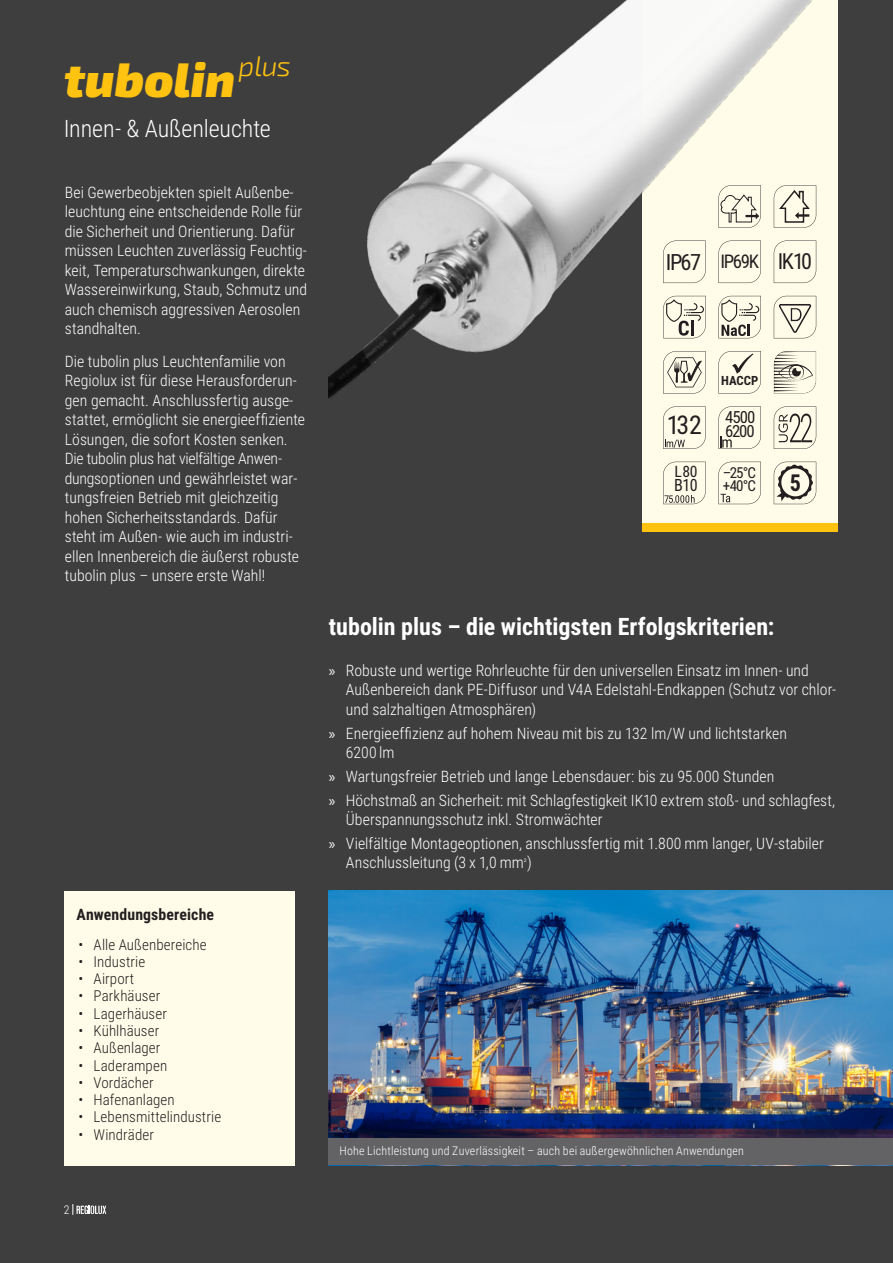
<style>
.page{position:relative;width:893px;height:1263px;background:#3e3e3f}
.page>*{position:absolute;margin:0;border:0;box-sizing:border-box;transform-origin:0 0}
.t1{font:italic 900 48px "Exo 2";color:#fec210}
.t2{font:italic 300 28.05px "Exo 2";color:#fec210}
.t3{font:700 24px "Roboto Condensed";color:#fff}
.t4{font:300 24px "Roboto Condensed";letter-spacing:-.005em;color:#fff}
.t5{font:700 23.4px "Roboto Condensed";color:#231f20;scale:.95 1}
.t6{font:18.9px "Roboto Condensed";letter-spacing:-.065em;color:#231f20}
.t7{font:16.95px "Roboto Condensed";color:#231f20;scale:.95 1}
.t8{font:16.8px/14.2px "Roboto Condensed";letter-spacing:-.06em;color:#231f20;text-align:right}
.t9{font:300 15.75px/19.5px "Roboto Condensed";letter-spacing:.005em;color:#fff}
.t10{font:700 15.75px "Roboto Condensed";letter-spacing:.01em;color:#231f20}
.t11{font:15.75px "Roboto Condensed";color:#231f20}
.t12{font:300 15px "Roboto Condensed";letter-spacing:.005em;color:#231f20}
.t13{font:15px "Roboto Condensed";color:#231f20}
.t14{font:700 12.75px "Roboto Condensed";color:#231f20}
.t15{font:300 12px "Roboto Condensed";letter-spacing:.015em;color:#fff}
.s1{font-size:22.5px}
.s2{font-size:22.2px}
.s3{font-size:25.8px}
.s4{font-family:"Myriad Pro";font-weight:400}
</style>
<div class="page">
<svg style="left:73px;top:1204px;width:33px;height:11px"></svg>
<img style="left:329px;top:891px;width:564px;height:247px">
<div style="left:642px;top:0;width:196px;height:531px;background:#fffde9"></div>
<div style="left:642px;top:523px;width:196px;height:8px;background:#fec210"></div>
<div style="left:64px;top:891px;width:230px;height:274px;background:#fffde9"></div>
<div style="left:329px;top:1138px;width:564px;height:27px;background:#636366"></div>
<svg style="left:663px;top:462px;width:43px;height:42px"></svg>
<svg style="left:718px;top:462px;width:43px;height:42px"></svg>
<svg style="left:774px;top:462px;width:42px;height:42px"></svg>
<svg style="left:663px;top:421px;width:43px;height:28px"></svg>
<svg style="left:718px;top:421px;width:43px;height:28px"></svg>
<svg style="left:774px;top:421px;width:42px;height:28px"></svg>
<img style="left:329px;top:0;width:488px;height:421px">
<h1 class="t1" style="left:64px;top:53px;width:173px">tubolin</h1>
<h2 class="t2" style="left:239px;top:56px;width:54px">plus</h2>
<h3 class="t4" style="left:64px;top:118px;width:209px">Innen- &amp; Außenleuchte</h3>
<p class="t9" style="left:65px;top:184px;width:244px">Bei Gewerbeobjekten spielt Außenbe&shy;leuchtung eine entscheidende Rolle für die Sicherheit und Orientierung. Dafür müssen Leuchten zuverlässig Feuchtig&shy;keit, Temperaturschwankungen, direkte Wassereinwirkung, Staub, Schmutz und auch chemisch aggressiven Aerosolen standhalten.</p>
<p class="t9" style="left:65px;top:352px;width:242px">Die tubolin plus Leuchtenfamilie von Regiolux ist für diese Herausforderun&shy;gen gemacht. Anschlussfertig ausge&shy;stattet, ermöglicht sie energieeffiziente Lösungen, die sofort Kosten senken.<br>Die tubolin plus hat vielfältige Anwen&shy;dungsoptionen und gewährleistet war&shy;tungsfreien Betrieb mit gleichzeitig hohen Sicherheitsstandards. Dafür steht im Außen- wie auch im industri&shy;ellen Innenbereich die äußerst robuste tubolin plus – unsere erste Wahl!</p>
<p class="t10" style="left:77px;top:907px;width:139px">Anwendungsbereiche</p>
<p class="t12" style="left:79px;top:938px;width:130px">• Alle Außenbereiche</p>
<p class="t12" style="left:79px;top:955px;width:68px">• Industrie</p>
<p class="t12" style="left:79px;top:972px;width:57px">• Airport</p>
<p class="t12" style="left:79px;top:989px;width:83px">• Parkhäuser</p>
<p class="t12" style="left:79px;top:1007px;width:90px">• Lagerhäuser</p>
<p class="t12" style="left:79px;top:1024px;width:82px">• Kühlhäuser</p>
<p class="t12" style="left:79px;top:1041px;width:83px">• Außenlager</p>
<p class="t12" style="left:79px;top:1058px;width:90px">• Laderampen</p>
<p class="t12" style="left:79px;top:1076px;width:77px">• Vordächer</p>
<p class="t12" style="left:79px;top:1093px;width:98px">• Hafenanlagen</p>
<p class="t12" style="left:79px;top:1110px;width:144px">• Lebensmittelindustrie</p>
<p class="t12" style="left:79px;top:1127px;width:77px">• Windräder</p>
<p class="t15" style="left:64px;top:1204px;width:7px">2</p>
<p class="t6" style="left:666px;top:251px;width:148px"><span class="s1">IP67</span> IP69K <span class="s2">IK10</span></p>
<p class="t14" style="left:721px;top:373px;width:39px">HACCP</p>
<p class="t8" style="left:667px;top:410px;width:90px"><span class="s3">132</span> 4500<br>6200</p>
<p class="t11" style="left:674px;top:462px;width:25px">L80</p>
<p class="t7" style="left:674px;top:475px;width:26px">B10</p>
<p class="t13" style="left:723px;top:477px;width:34px">+40°C</p>
<p class="t13" style="left:723px;top:464px;width:35px">–25°C</p>
<h3 class="t5" style="left:790px;top:469px;width:13px">5</h3>
<h3 class="t3" style="left:329px;top:616px;width:447px">tubolin plus – die wichtigsten Erfolgskriterien:</h3>
<p class="t9" style="left:346px;top:662px;width:492px;text-indent:-17px"><span class="s4">»</span> Robuste und wertige Rohrleuchte für den universellen Einsatz im Innen- und<br>Außenbereich dank PE-Diffusor und V4A Edelstahl-Endkappen (Schutz vor chlor&shy;und salzhaltigen Atmosphären)</p>
<p class="t9" style="left:346px;top:723px;width:443px;text-indent:-17px"><span class="s4">»</span> Energieeffizienz auf hohem Niveau mit bis zu 132 lm/W und lichtstarken<br>6200 lm</p>
<p class="t9" style="left:329px;top:766px;width:508px;line-height:23.7px"><span class="s4">»</span> Wartungsfreier Betrieb und lange Lebensdauer: bis zu 95.000 Stunden<br><span class="s4">»</span> Höchstmaß an Sicherheit: mit Schlagfestigkeit IK10 extrem stoß- und schlagfest,</p>
<p class="t9" style="left:329px;top:809px;width:497px;line-height:23.7px;text-indent:17px">Überspannungsschutz inkl. Stromwächter<br><span class="s4">»</span> Vielfältige Montageoptionen, anschlussfertig mit 1.800 mm langer, UV-stabiler</p>
<p class="t9" style="left:346px;top:852px;width:187px">Anschlussleitung (3 x 1,0 mm<sup>²</sup>)</p>
<p class="t15" style="left:339px;top:1145px;width:406px">Hohe Lichtleistung und Zuverlässigkeit – auch bei außergewöhnlichen Anwendungen</p>
</div>
